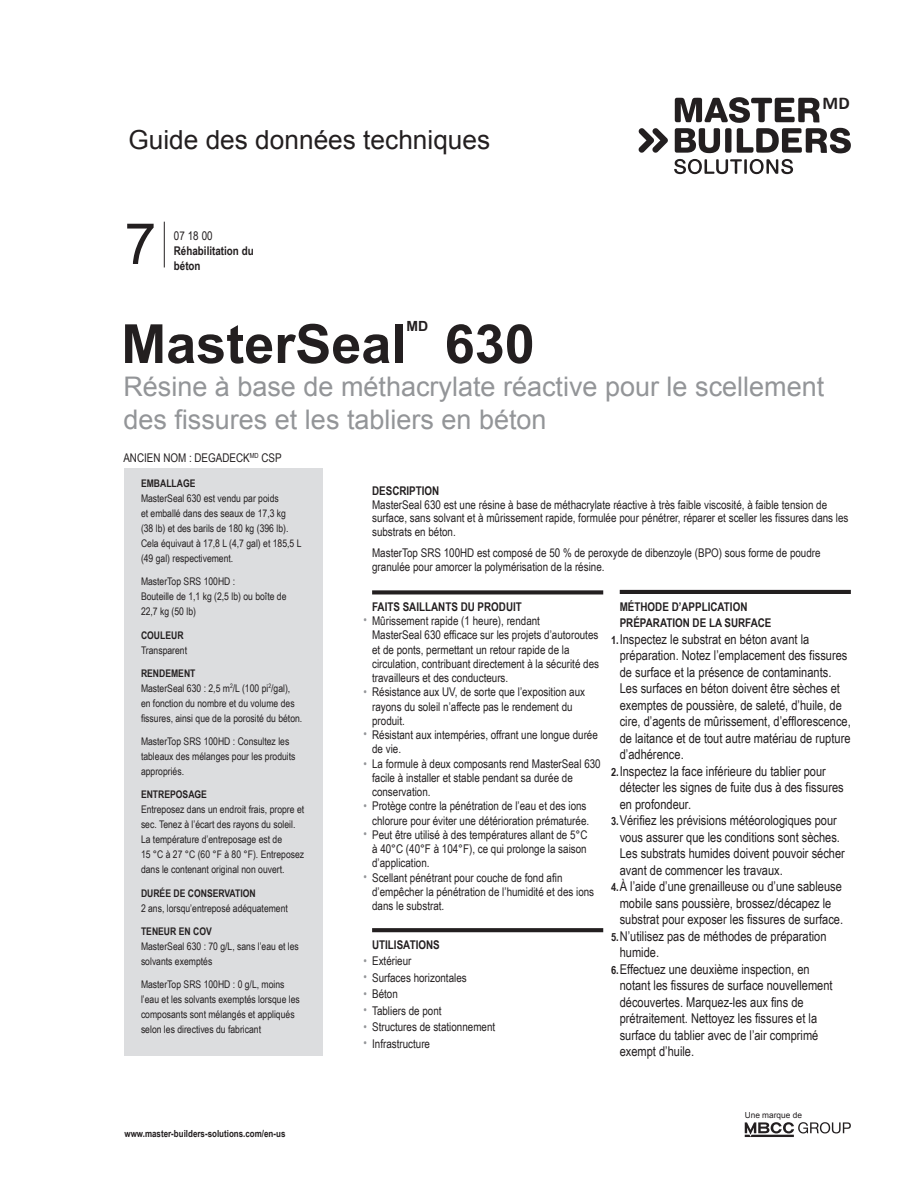
<style>
.page{position:relative;width:918px;height:1188px;background:#fff}
.page>*{position:absolute;margin:0;border:0;box-sizing:border-box;transform-origin:0 0}
.CSI_DIV__Number{font:57px "Arial";color:#231f20}
.Product_Name{font:700 54px "Arial";color:#231f20}
.Product_Name_Subhead{font:27px/33px "Arial";color:#939598}
.t1{font:26.25px "Arial";color:#231f20}
.t2{font:700 18px "Calibri";color:#231f20}
.Product_Name-2{font:700 13.95px "Arial";color:#231f20}
.Bullets_Body{font:13.5px/16.5px "Arial Narrow";color:#231f20}
.Bullets_Body-2{font:12px/14.2px "Arial Narrow";color:#231f20}
.Body_Copy__Indent{font:12px/13.5px "Arial Narrow";color:#231f20}
.Headers_with_Rule{font:700 12px "Arial Narrow";color:#231f20}
.Body_Copy__Indent-2{font:700 12px "Arial Narrow";color:#231f20}
.CSI_DIV__Main{font:700 12px/15px "Arial Narrow";color:#231f20}
.Product_Name_Subhead-2{font:12px "Arial Narrow";color:#231f20}
.Side_Block_Body_Copy{font:10.5px/15px "Arial Narrow";color:#231f20}
.Side_Block_Body_Copy-2{font:700 10.5px "Arial Narrow";color:#231f20}
.t3{font:700 9.75px "Arial Narrow";color:#231f20}
.t4{font:8.25px "Arial";color:#231f20}
.s1{font-weight:400}
.s2{font-weight:700}
.s3{color:#939598}
.s4{font-weight:700;font-size:11.25px}
</style>
<div class="page">
<svg style="left:372px;top:590px;width:231px;height:4px"></svg>
<svg style="left:372px;top:928px;width:231px;height:4px"></svg>
<hr style="left:164px;top:222px;width:1px;height:45px;background:#231f20">
<div style="left:125px;top:469px;width:198px;height:587px;background:#dcdddf"></div>
<hr style="left:620px;top:590px;width:231px;height:4px;background:#231f20">
<svg style="left:674px;top:159px;width:119px;height:15px"></svg>
<svg style="left:639px;top:128px;width:29px;height:25px"></svg>
<svg style="left:675px;top:97px;width:176px;height:56px"></svg>
<svg style="left:745px;top:1122px;width:106px;height:15px"></svg>
<h3 class="t1" style="left:128px;top:122px;width:363px">Guide des données techniques</h3>
<p class="CSI_DIV__Number" style="left:125px;top:207px;width:33px">7</p>
<p class="CSI_DIV__Main" style="left:174px;top:228px;width:82px"><span class="s1">07 18 00<br></span>Réhabilitation du</p>
<p class="CSI_DIV__Main" style="left:174px;top:258px;width:28px">béton</p>
<h3 class="t2" style="left:823px;top:91px;width:29px">MD</h3>
<p class="Product_Name" style="left:121px;top:308px;width:287px">MasterSeal</p>
<p class="Product_Name-2" style="left:406px;top:317px;width:23px">MD</p>
<p class="Product_Name" style="left:445px;top:308px;width:92px">630</p>
<p class="Product_Name_Subhead" style="left:123px;top:370px;width:702px">Résine à base de méthacrylate réactive pour le scellement des fissures et les tabliers en béton</p>
<p class="Product_Name_Subhead-2" style="left:123px;top:449px;width:160px">ANCIEN NOM : DEGADECK<sup>MD</sup> CSP</p>
<p class="Side_Block_Body_Copy-2" style="left:141px;top:476px;width:56px">EMBALLAGE</p>
<p class="Side_Block_Body_Copy" style="left:141px;top:491px;width:162px">MasterSeal 630 est vendu par poids<br>et emballé dans des seaux de 17,3 kg<br>(38 lb) et des barils de 180 kg (396 lb).<br>Cela équivaut à 17,8 L (4,7 gal) et 185,5 L (49 gal) respectivement.</p>
<p class="Side_Block_Body_Copy" style="left:141px;top:574px;width:147px">MasterTop SRS 100HD :<br>Bouteille de 1,1 kg (2,5 lb) ou boîte de<br>22,7 kg (50 lb)</p>
<p class="Side_Block_Body_Copy" style="left:141px;top:627px;width:48px"><span class="s2">COULEUR<br></span>Transparent</p>
<p class="Side_Block_Body_Copy" style="left:141px;top:665px;width:163px"><span class="s2">RENDEMENT<br></span>MasterSeal 630 : 2,5 m<sup>2</sup>/L (100 pi<sup>2</sup>/gal), en fonction du nombre et du volume des fissures, ainsi que de la porosité du béton.</p>
<p class="Side_Block_Body_Copy" style="left:141px;top:734px;width:156px">MasterTop SRS 100HD : Consultez les tableaux des mélanges pour les produits appropriés.</p>
<p class="Side_Block_Body_Copy" style="left:141px;top:787px;width:165px"><span class="s2">ENTREPOSAGE<br></span>Entreposez dans un endroit frais, propre et sec. Tenez à l’écart des rayons du soleil.<br>La température d’entreposage est de<br>15 °C à 27 °C (60 °F à 80 °F). Entreposez dans le contenant original non ouvert.</p>
<p class="Side_Block_Body_Copy" style="left:141px;top:885px;width:148px"><span class="s2">DURÉE DE CONSERVATION<br></span>2 ans, lorsqu’entreposé adéquatement</p>
<p class="Side_Block_Body_Copy" style="left:141px;top:923px;width:159px"><span class="s2">TENEUR EN COV<br></span>MasterSeal 630 : 70 g/L, sans l’eau et les solvants exemptés</p>
<p class="Side_Block_Body_Copy" style="left:141px;top:977px;width:160px">MasterTop SRS 100HD : 0 g/L, moins l’eau et les solvants exemptés lorsque les composants sont mélangés et appliqués selon les directives du fabricant</p>
<p class="t3" style="left:125px;top:1126px;width:162px">www.master-builders-solutions.com/en-us</p>
<p class="Body_Copy__Indent-2" style="left:372px;top:482px;width:69px">DESCRIPTION</p>
<p class="Body_Copy__Indent" style="left:372px;top:497px;width:478px">MasterSeal 630 est une résine à base de méthacrylate réactive à très faible viscosité, à faible tension de surface, sans solvant et à mûrissement rapide, formulée pour pénétrer, réparer et sceller les fissures dans les substrats en béton.</p>
<p class="Body_Copy__Indent" style="left:372px;top:546px;width:450px">MasterTop SRS 100HD est composé de 50 % de peroxyde de dibenzoyle (BPO) sous forme de poudre granulée pour amorcer la polymérisation de la résine.</p>
<p class="Headers_with_Rule" style="left:372px;top:598px;width:151px">FAITS SAILLANTS DU PRODUIT</p>
<p class="Bullets_Body-2" style="left:372px;top:613px;width:228px;text-indent:-9px"><span class="s3">•</span> Mûrissement rapide (1 heure), rendant<br>MasterSeal 630 efficace sur les projets d’autoroutes et de ponts, permettant un retour rapide de la circulation, contribuant directement à la sécurité des travailleurs et des conducteurs.</p>
<p class="Bullets_Body-2" style="left:372px;top:685px;width:214px;text-indent:-9px"><span class="s3">•</span> Résistance aux UV, de sorte que l’exposition aux rayons du soleil n’affecte pas le rendement du produit.</p>
<p class="Bullets_Body-2" style="left:372px;top:727px;width:227px;text-indent:-9px"><span class="s3">•</span> Résistant aux intempéries, offrant une longue durée de vie.</p>
<p class="Bullets_Body-2" style="left:372px;top:756px;width:230px;text-indent:-9px"><span class="s3">•</span> La formule à deux composants rend MasterSeal 630 facile à installer et stable pendant sa durée de conservation.</p>
<p class="Bullets_Body-2" style="left:363px;top:799px;width:227px;text-align:right"><span class="s3">•</span> Protège contre la pénétration de l’eau et des ions chlorure pour éviter une détérioration prématurée.</p>
<p class="Bullets_Body-2" style="left:372px;top:827px;width:217px;text-align:justify;text-indent:-9px"><span class="s3">•</span> Peut être utilisé à des températures allant de 5°C à 40°C (40°F à 104°F), ce qui prolonge la saison d’application.</p>
<p class="Bullets_Body-2" style="left:372px;top:870px;width:224px;text-indent:-9px"><span class="s3">•</span> Scellant pénétrant pour couche de fond afin d’empêcher la pénétration de l’humidité et des ions dans le substrat.</p>
<p class="Headers_with_Rule" style="left:372px;top:935px;width:69px">UTILISATIONS</p>
<p class="Bullets_Body-2" style="left:363px;top:953px;width:50px"><span class="s3">•</span> Extérieur</p>
<p class="Bullets_Body-2" style="left:363px;top:970px;width:105px"><span class="s3">•</span> Surfaces horizontales</p>
<p class="Bullets_Body-2" style="left:363px;top:986px;width:36px"><span class="s3">•</span> Béton</p>
<p class="Bullets_Body-2" style="left:363px;top:1003px;width:80px"><span class="s3">•</span> Tabliers de pont</p>
<p class="Bullets_Body-2" style="left:363px;top:1019px;width:133px"><span class="s3">•</span> Structures de stationnement</p>
<p class="Bullets_Body-2" style="left:363px;top:1036px;width:68px"><span class="s3">•</span> Infrastructure</p>
<p class="Headers_with_Rule" style="left:620px;top:597px;width:129px">MÉTHODE D’APPLICATION</p>
<p class="Body_Copy__Indent-2" style="left:620px;top:614px;width:153px">PRÉPARATION DE LA SURFACE</p>
<p class="Bullets_Body" style="left:620px;top:630px;width:233px;text-indent:-9px"><span class="s4">1.</span>Inspectez le substrat en béton avant la préparation. Notez l’emplacement des fissures de surface et la présence de contaminants.<br>Les surfaces en béton doivent être sèches et exemptes de poussière, de saleté, d’huile, de cire, d’agents de mûrissement, d’efflorescence, de laitance et de tout autre matériau de rupture d’adhérence.</p>
<p class="Bullets_Body" style="left:620px;top:762px;width:225px;text-indent:-9px"><span class="s4">2.</span>Inspectez la face inférieure du tablier pour détecter les signes de fuite dus à des fissures en profondeur.</p>
<p class="Bullets_Body" style="left:620px;top:811px;width:227px;text-indent:-9px"><span class="s4">3.</span>Vérifiez les prévisions météorologiques pour vous assurer que les conditions sont sèches.<br>Les substrats humides doivent pouvoir sécher avant de commencer les travaux.</p>
<p class="Bullets_Body" style="left:620px;top:877px;width:225px;text-indent:-9px"><span class="s4">4.</span>À l’aide d’une grenailleuse ou d’une sableuse mobile sans poussière, brossez/décapez le substrat pour exposer les fissures de surface.</p>
<p class="Bullets_Body" style="left:620px;top:927px;width:208px;text-indent:-9px"><span class="s4">5.</span>N’utilisez pas de méthodes de préparation humide.</p>
<p class="Bullets_Body" style="left:620px;top:960px;width:214px;text-indent:-9px"><span class="s4">6.</span>Effectuez une deuxième inspection, en notant les fissures de surface nouvellement découvertes. Marquez-les aux fins de prétraitement. Nettoyez les fissures et la surface du tablier avec de l’air comprimé exempt d’huile.</p>
<p class="t4" style="left:745px;top:1110px;width:59px">Une marque de</p>
</div>
